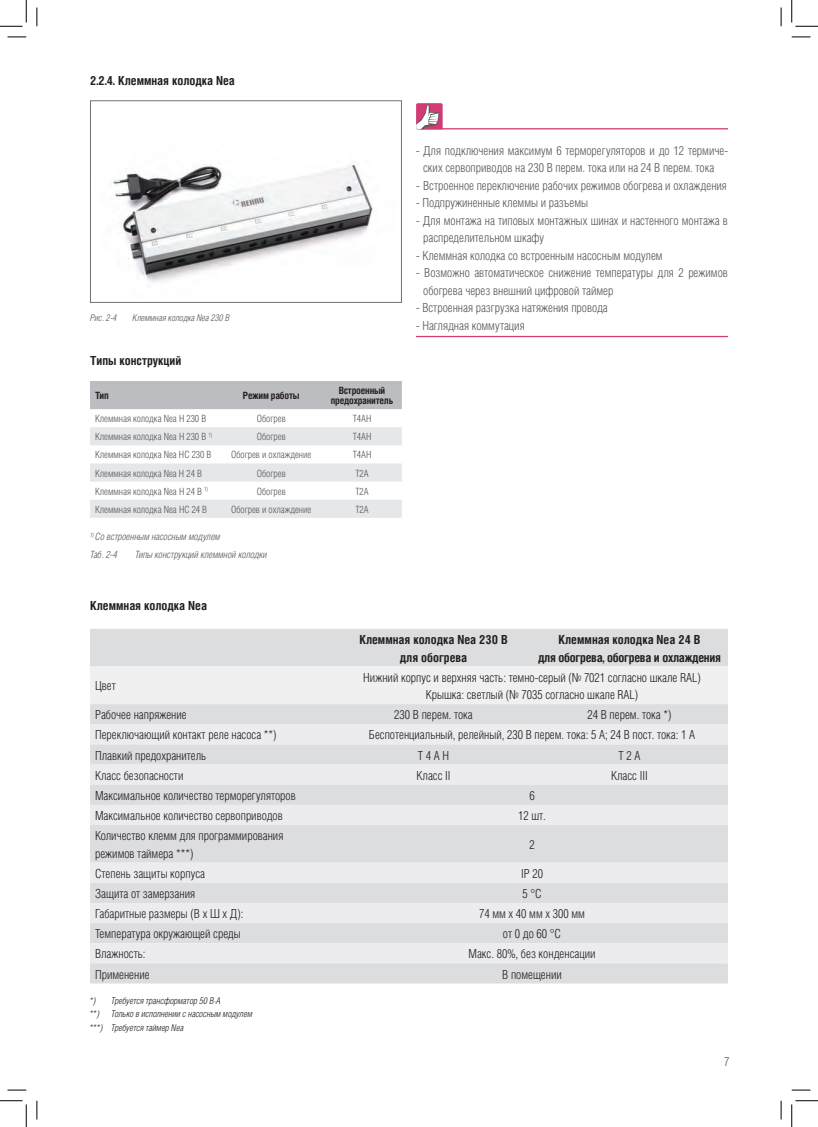
<style>
.page{position:relative;width:818px;height:1127px;background:#fff}
.page>*{position:absolute;margin:0;border:0;box-sizing:border-box;transform-origin:0 0}
.t1{font:12.5px/17.5px "Helios Cond Light C";color:#231f20;text-align:center}
.t2{font:12.5px/17.5px "Helios Cond Light C";color:#57585a}
.t3{font:700 12.5px "Helios Cond";color:#231f20}
.t4{font:700 12.5px/17.5px "Helios Cond C";letter-spacing:-.02em;color:#231f20;text-align:center}
.t5{font:700 12.5px/17.5px "Helios Cond C";color:#231f20;text-align:center}
.t6{font:10px "Helios Cond Light C";color:#57585a}
.t7{font:italic 300 10px/17.5px "Helios Cond";color:#57585a}
.t8{font:700 10px/10px "Helios Cond C";letter-spacing:-.02em;color:#231f20;text-align:center}
.t9{font:italic 300 9.38px/13.1px "Helios Cond";color:#231f20}
.t10{font:italic 300 9.38px "Helios Cond";color:#57585a}
</style>
<div class="page">
<img style="left:111px;top:164px;width:262px;height:119px">
<div style="left:90px;top:100px;width:312px;height:203px;border:1px solid #717275"></div>
<div style="left:90px;top:381px;width:312px;height:28px;background:#bcbdc0"></div>
<div style="left:90px;top:427px;width:312px;height:18px;background:#e6e7e9"></div>
<div style="left:90px;top:463px;width:312px;height:18px;background:#e6e7e9"></div>
<div style="left:90px;top:500px;width:312px;height:17px;background:#e6e7e9"></div>
<hr style="left:416px;top:336px;width:312px;height:1px;background:#d13c76">
<hr style="left:419px;top:128px;width:309px;height:1px;background:#d13c76">
<svg style="left:416px;top:103px;width:27px;height:26px"></svg>
<svg style="left:90px;top:629px;width:638px;height:354px;background:#e3e4e6"></svg>
<svg style="left:8px;top:36px;width:18px;height:2px"></svg>
<svg style="left:792px;top:36px;width:18px;height:2px"></svg>
<svg style="left:8px;top:1089px;width:18px;height:1px"></svg>
<svg style="left:792px;top:1089px;width:18px;height:1px"></svg>
<svg style="left:36px;top:8px;width:2px;height:18px"></svg>
<svg style="left:36px;top:1100px;width:2px;height:19px"></svg>
<svg style="left:780px;top:8px;width:2px;height:18px"></svg>
<svg style="left:780px;top:1100px;width:2px;height:19px"></svg>
<svg style="left:0;top:0;width:27px;height:27px"></svg>
<svg style="left:0;top:1100px;width:27px;height:26px"></svg>
<svg style="left:791px;top:0;width:27px;height:27px"></svg>
<svg style="left:791px;top:1100px;width:27px;height:26px"></svg>
<p class="t3" style="left:90px;top:73px;width:146px">2.2.4. Клеммная колодка Nea</p>
<p class="t10" style="left:90px;top:313px;width:28px">Рис. 2-4</p>
<p class="t10" style="left:133px;top:313px;width:99px">Клеммная колодка Nea 230 В</p>
<p class="t3" style="left:90px;top:353px;width:93px">Типы конструкций</p>
<p class="t8" style="left:95px;top:390px;width:15px">Тип</p>
<p class="t8" style="left:243px;top:390px;width:58px">Режим работы</p>
<p class="t8" style="left:331px;top:385px;width:64px">Встроенный предохранитель</p>
<p class="t6" style="left:95px;top:413px;width:113px">Клеммная колодка Nea H 230 В</p>
<p class="t6" style="left:257px;top:413px;width:30px">Обогрев</p>
<p class="t6" style="left:353px;top:413px;width:20px">T4AH</p>
<p class="t6" style="left:95px;top:431px;width:119px">Клеммная колодка Nea H 230 В <sup>1)</sup></p>
<p class="t6" style="left:257px;top:431px;width:30px">Обогрев</p>
<p class="t6" style="left:353px;top:431px;width:20px">T4AH</p>
<p class="t6" style="left:95px;top:449px;width:118px">Клеммная колодка Nea HС 230 В</p>
<p class="t6" style="left:231px;top:449px;width:82px">Обогрев и охлаждение</p>
<p class="t6" style="left:353px;top:449px;width:20px">T4AH</p>
<p class="t6" style="left:95px;top:467px;width:108px">Клеммная колодка Nea H 24 В</p>
<p class="t6" style="left:257px;top:467px;width:30px">Обогрев</p>
<p class="t6" style="left:355px;top:467px;width:15px">T2A</p>
<p class="t6" style="left:95px;top:485px;width:115px">Клеммная колодка Nea H 24 В <sup>1)</sup></p>
<p class="t6" style="left:257px;top:485px;width:30px">Обогрев</p>
<p class="t6" style="left:355px;top:485px;width:15px">T2A</p>
<p class="t6" style="left:95px;top:503px;width:114px">Клеммная колодка Nea HС 24 В</p>
<p class="t6" style="left:231px;top:503px;width:82px">Обогрев и охлаждение</p>
<p class="t6" style="left:355px;top:503px;width:15px">T2A</p>
<p class="t7" style="left:90px;top:527px;width:132px"><sup>1)</sup> Со встроенным насосным модулем<br>Таб. 2-4</p>
<p class="t7" style="left:135px;top:545px;width:134px">Типы конструкций клеммной колодки</p>
<p class="t3" style="left:90px;top:598px;width:118px">Клеммная колодка Nea</p>
<p class="t2" style="left:416px;top:141px;width:313px;text-align:center">- Для подключения максимум 6 терморегуляторов и до 12 термиче&shy;ских сервоприводов на 230 В перем. тока или на 24 В перем. тока</p>
<p class="t2" style="left:416px;top:176px;width:312px">- Встроенное переключение рабочих режимов обогрева и охлаждения</p>
<p class="t2" style="left:416px;top:194px;width:173px">- Подпружиненные клеммы и разъемы</p>
<p class="t2" style="left:423px;top:211px;width:306px;text-indent:-7px">- Для монтажа на типовых монтажных шинах и настенного монтажа в распределительном шкафу</p>
<p class="t2" style="left:416px;top:246px;width:248px">- Клеммная колодка со встроенным насосным модулем</p>
<p class="t2" style="left:423px;top:264px;width:306px;text-indent:-7px">- Возможно автоматическое снижение температуры для 2 режимов обогрева через внешний цифровой таймер</p>
<p class="t2" style="left:416px;top:299px;width:193px">- Встроенная разгрузка натяжения провода</p>
<p class="t2" style="left:416px;top:316px;width:110px">- Наглядная коммутация</p>
<p class="t5" style="left:359px;top:630px;width:150px">Клеммная колодка Nea 230 В для обогрева</p>
<p class="t4" style="left:538px;top:630px;width:184px">Клеммная колодка Nea 24 В<br>для обогрева, обогрева и охлаждения</p>
<p class="t1" style="left:95px;top:677px;width:22px">Цвет</p>
<p class="t1" style="left:363px;top:668px;width:339px">Нижний корпус и верхняя часть: темно-серый (№ 7021 согласно шкале RAL)<br>Крышка: светлый (№ 7035 согласно шкале RAL)</p>
<p class="t1" style="left:95px;top:706px;width:93px">Рабочее напряжение</p>
<p class="t1" style="left:394px;top:706px;width:80px">230 В перем. тока</p>
<p class="t1" style="left:587px;top:706px;width:85px">24 В перем. тока *)</p>
<p class="t1" style="left:95px;top:726px;width:183px">Переключающий контакт реле насоса **)</p>
<p class="t1" style="left:369px;top:726px;width:328px">Беспотенциальный, релейный, 230 В перем. тока: 5 А; 24 В пост. тока: 1 А</p>
<p class="t1" style="left:95px;top:746px;width:113px">Плавкий предохранитель</p>
<p class="t1" style="left:418px;top:746px;width:33px">T 4 A H</p>
<p class="t1" style="left:618px;top:746px;width:23px">T 2 А</p>
<p class="t1" style="left:95px;top:766px;width:90px">Класс безопасности</p>
<p class="t1" style="left:416px;top:766px;width:35px">Класс II</p>
<p class="t1" style="left:611px;top:766px;width:38px">Класс III</p>
<p class="t1" style="left:95px;top:786px;width:202px">Максимальное количество терморегуляторов</p>
<p class="t1" style="left:529px;top:786px;width:7px">6</p>
<p class="t1" style="left:95px;top:806px;width:189px">Максимальное количество сервоприводов</p>
<p class="t1" style="left:518px;top:806px;width:29px">12 шт.</p>
<p class="t1" style="left:95px;top:826px;width:190px;text-align:left">Количество клемм для программирования режимов таймера ***)</p>
<p class="t1" style="left:529px;top:835px;width:7px">2</p>
<p class="t1" style="left:95px;top:864px;width:111px">Степень защиты корпуса</p>
<p class="t1" style="left:521px;top:864px;width:23px">IP 20</p>
<p class="t1" style="left:95px;top:884px;width:102px">Защита от замерзания</p>
<p class="t1" style="left:522px;top:884px;width:21px">5 °C</p>
<p class="t1" style="left:95px;top:904px;width:150px">Габаритные размеры (В x Ш x Д):</p>
<p class="t1" style="left:479px;top:904px;width:107px">74 мм x 40 мм x 300 мм</p>
<p class="t1" style="left:95px;top:924px;width:147px">Температура окружающей среды</p>
<p class="t1" style="left:503px;top:924px;width:60px">от 0 до 60 °C</p>
<p class="t1" style="left:95px;top:944px;width:52px">Влажность:</p>
<p class="t1" style="left:468px;top:944px;width:128px">Макс. 80%, без конденсации</p>
<p class="t1" style="left:95px;top:965px;width:56px">Применение</p>
<p class="t1" style="left:502px;top:965px;width:61px">В помещении</p>
<p class="t9" style="left:90px;top:994px;width:8px">*)</p>
<p class="t9" style="left:111px;top:994px;width:111px">Требуется трансформатор 50 В∙А</p>
<p class="t9" style="left:90px;top:1007px;width:11px">**)</p>
<p class="t9" style="left:90px;top:1007px;width:164px;text-indent:21px">Только в исполнении с насосным модулем ***) Требуется таймер Nea</p>
<p class="t2" style="left:724px;top:1051px;width:7px">7</p>
</div>
